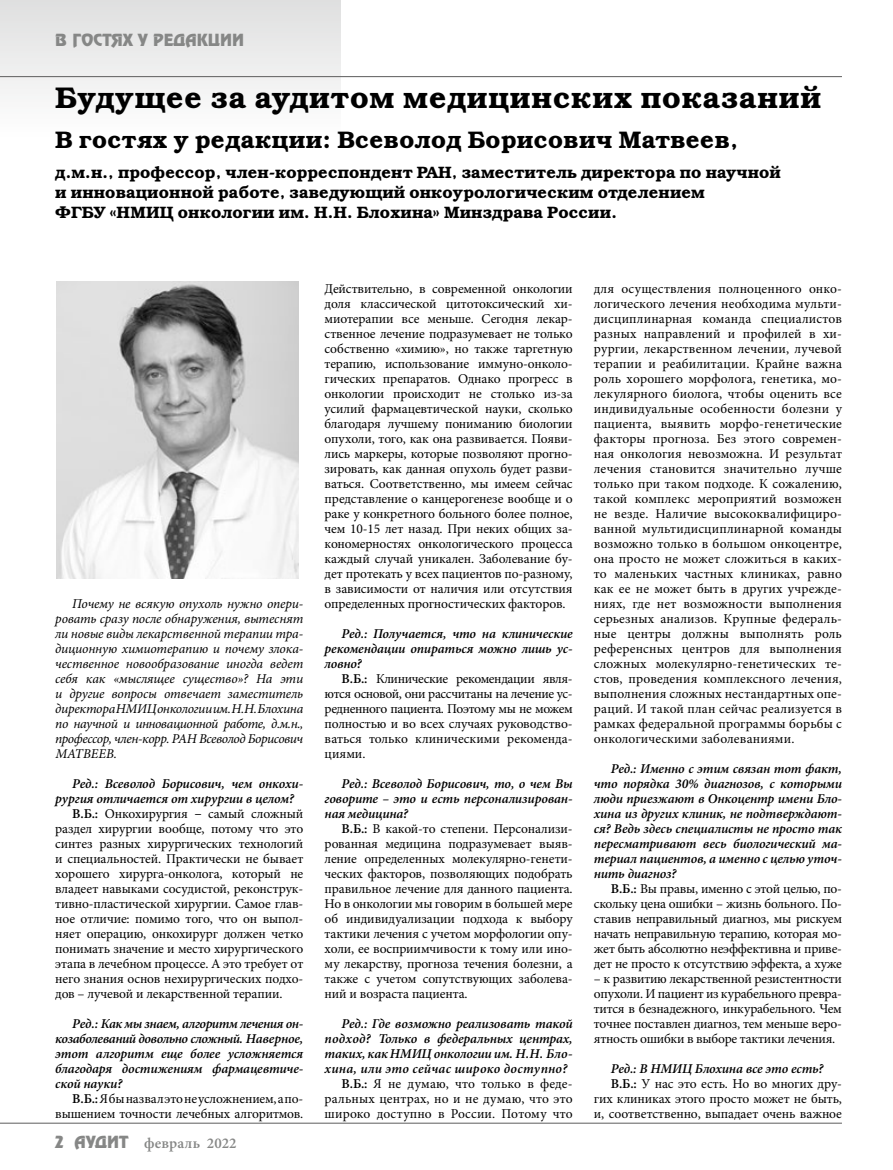
<style>
.page{position:relative;width:893px;height:1170px;background:#fff}
.page>*{position:absolute;margin:0;border:0;box-sizing:border-box;transform-origin:0 0}
.t1{font:700 30px "Bookman C";letter-spacing:.03em;color:#000}
.t2{font:700 24px "Bookman C";letter-spacing:.02em;color:#000}
.t3{font:700 16.5px/19.8px "Bookman C";letter-spacing:.01em;color:#000}
.t4{font:600 15px "Minion Pro";letter-spacing:.01em;color:#868786}
.t5{font:15px "AG Zeppelin C";letter-spacing:.01em;color:#868786}
.t6{font:13.5px/15px "Minion Pro";letter-spacing:-.01em;color:#000;text-align:justify}
.t7{font:italic 600 13.5px/15px "Minion Pro";letter-spacing:-.01em;color:#000;text-align:justify}
.t8{font:italic 13.5px/15px "Minion Pro";letter-spacing:-.03em;color:#000;text-align:justify}
.t9{font:13.5px "Minion Pro";letter-spacing:.01em;color:#000}
.t10{font:italic 600 13.5px "Minion Pro";letter-spacing:.015em;color:#000}
.s1{font-weight:600}
.s2{font-family:"Myriad Pro"}
.s3{font-family:"AG Zeppelin C";font-weight:400}
</style>
<div class="page">
<div style="left:0;top:0;width:340px;height:138px;background:linear-gradient(to bottom,#dfdfdf,#fff)"></div>
<hr style="left:0;top:76px;width:842px;height:1px;background:#6e6e6e">
<hr style="left:0;top:1122px;width:842px;height:1px;background:#6e6e6e">
<img style="left:56px;top:282px;width:243px;height:296px">
<p class="t5" style="left:55px;top:31px;width:190px">В ГОСТЯХ У РЕДАКЦИИ</p>
<h1 class="t1" style="left:55px;top:80px;width:767px">Будущее за аудитом медицинских показаний</h1>
<h2 class="t2" style="left:55px;top:126px;width:684px">В гостях у редакции: Всеволод Борисович Матвеев,</h2>
<p class="t3" style="left:55px;top:163px;width:727px">д.м.н., профессор, член-корреспондент РАН, заместитель директора по научной и инновационной работе, заведующий онкоурологическим отделением<br>ФГБУ «НМИЦ онкологии им. Н.Н. Блохина» Минздрава России.</p>
<p class="t8" style="left:55px;top:596px;width:250px;text-indent:17px">Почему не всякую опухоль нужно опери&shy;ровать сразу после обнаружения, вытеснят ли новые виды лекарственной терапии тра&shy;диционную химиотерапию и почему злока&shy;чественное новообразование иногда ведет себя как «мыслящее существо»? На эти и другие вопросы отвечает заместитель директора НМИЦ онкологии им. Н.Н. Блохина по научной и инновационной работе, д.м.н., профессор, член-корр. РАН Всеволод Борисович МАТВЕЕВ.</p>
<p class="t7" style="left:72px;top:776px;width:233px">Ред.: Всеволод Борисович, чем онкохи-</p>
<p class="t7" style="left:55px;top:791px;width:240px">рургия отличается от хирургии в целом?</p>
<p class="t6" style="left:72px;top:806px;width:233px"><span class="s1">В.Б.:</span> Онкохирургия <span class="s2">–</span> самый сложный</p>
<p class="t6" style="left:55px;top:821px;width:250px">раздел хирургии вообще, потому что это</p>
<p class="t6" style="left:55px;top:836px;width:250px">синтез разных хирургических технологий</p>
<p class="t6" style="left:55px;top:851px;width:250px">и специальностей. Практически не бывает</p>
<p class="t6" style="left:55px;top:866px;width:250px">хорошего хирурга-онколога, который не</p>
<p class="t6" style="left:55px;top:881px;width:250px">владеет навыками сосудистой, реконструк-</p>
<p class="t6" style="left:55px;top:896px;width:250px">тивно-пластической хирургии. Самое глав-</p>
<p class="t6" style="left:55px;top:911px;width:250px">ное отличие: помимо того, что он выпол-</p>
<p class="t6" style="left:55px;top:926px;width:250px">няет операцию, онкохирург должен четко</p>
<p class="t6" style="left:55px;top:941px;width:250px">понимать значение и место хирургического</p>
<p class="t6" style="left:55px;top:956px;width:249px">этапа в лечебном процессе. А это требует от</p>
<p class="t6" style="left:55px;top:971px;width:250px">него знания основ нехирургических подхо-</p>
<p class="t6" style="left:55px;top:986px;width:229px">дов – лучевой и лекарственной терапии.</p>
<p class="t7" style="left:55px;top:1016px;width:250px;text-indent:17px">Ред.: Как мы знаем, алгоритм лечения он&shy;козаболеваний довольно сложный. Наверное, этот алгоритм еще более усложняется благодаря достижениям фармацевтиче&shy;ской науки?</p>
<p class="t6" style="left:55px;top:1091px;width:250px;text-align:right"><span class="s1">В.Б.:</span> Я бы назвал это не усложнением, а по&shy;вышением точности лечебных алгоритмов.</p>
<p class="t4" style="left:55px;top:1133px;width:183px"><span class="s3">2 АУДИТ</span> февраль 2022</p>
<p class="t6" style="left:325px;top:281px;width:250px">Действительно, в современной онкологии доля классической цитотоксический хи&shy;миотерапии все меньше. Сегодня лекар&shy;ственное лечение подразумевает не только собственно «химию», но также таргетную терапию, использование иммуно-онколо&shy;гических препаратов. Однако прогресс в онкологии происходит не столько из-за усилий фармацевтической науки, сколько благодаря лучшему пониманию биологии опухоли, того, как она развивается. Появи&shy;лись маркеры, которые позволяют прогно&shy;зировать, как данная опухоль будет разви&shy;ваться. Соответственно, мы имеем сейчас представление о канцерогенезе вообще и о раке у конкретного больного более полное, чем 10-15 лет назад. При неких общих за&shy;кономерностях онкологического процесса каждый случай уникален. Заболевание бу&shy;дет протекать у всех пациентов по-разному, в зависимости от наличия или отсутствия определенных прогностических факторов.</p>
<p class="t7" style="left:325px;top:626px;width:250px;text-indent:17px">Ред.: Получается, что на клинические рекомендации опираться можно лишь ус&shy;ловно?</p>
<p class="t6" style="left:325px;top:671px;width:250px;text-indent:17px"><span class="s1">В.Б.:</span> Клинические рекомендации явля&shy;ются основой, они рассчитаны на лечение ус&shy;редненного пациента. Поэтому мы не можем полностью и во всех случаях руководство&shy;ваться только клиническими рекоменда&shy;циями.</p>
<p class="t7" style="left:325px;top:776px;width:250px;text-indent:17px">Ред.: Всеволод Борисович, то, о чем Вы говорите – это и есть персонализирован&shy;ная медицина?</p>
<p class="t6" style="left:325px;top:821px;width:250px;text-indent:17px"><span class="s1">В.Б.:</span> В какой-то степени. Персонализи&shy;рованная медицина подразумевает выяв&shy;ление определенных молекулярно-генети&shy;ческих факторов, позволяющих подобрать правильное лечение для данного пациента.<br>Но в онкологии мы говорим в большей мере об индивидуализации подхода к выбору тактики лечения с учетом морфологии опу&shy;холи, ее восприимчивости к тому или ино&shy;му лекарству, прогноза течения болезни, а также с учетом сопутствующих заболева&shy;ний и возраста пациента.</p>
<p class="t7" style="left:342px;top:1016px;width:233px">Ред.: Где возможно реализовать такой</p>
<p class="t7" style="left:325px;top:1031px;width:250px">подход? Только в федеральных центрах,</p>
<p class="t7" style="left:325px;top:1046px;width:250px">таких, как НМИЦ онкологии им. Н.Н. Бло-</p>
<p class="t10" style="left:325px;top:1059px;width:244px">хина, или это сейчас широко доступно?</p>
<p class="t9" style="left:342px;top:1074px;width:233px"><span class="s1">В.Б.:</span> Я не думаю, что только в феде-</p>
<p class="t9" style="left:325px;top:1089px;width:250px">ральных центрах, но и не думаю, что это</p>
<p class="t9" style="left:325px;top:1104px;width:250px">широко доступно в России. Потому что</p>
<p class="t6" style="left:594px;top:281px;width:250px">для осуществления полноценного онко&shy;логического лечения необходима мульти&shy;дисциплинарная команда специалистов разных направлений и профилей в хи&shy;рургии, лекарственном лечении, лучевой терапии и реабилитации. Крайне важна роль хорошего морфолога, генетика, мо&shy;лекулярного биолога, чтобы оценить все индивидуальные особенности болезни у пациента, выявить морфо-генетические факторы прогноза. Без этого современ&shy;ная онкология невозможна. И результат лечения становится значительно лучше только при таком подходе. К сожалению, такой комплекс мероприятий возможен не везде. Наличие высококвалифициро&shy;ванной мультидисциплинарной команды возможно только в большом онкоцентре, она просто не может сложиться в каких&shy;то маленьких частных клиниках, равно как ее не может быть в других учрежде&shy;ниях, где нет возможности выполнения серьезных анализов. Крупные федераль&shy;ные центры должны выполнять роль референсных центров для выполнения сложных молекулярно-генетических те&shy;стов, проведения комплексного лечения, выполнения сложных нестандартных опе&shy;раций. И такой план сейчас реализуется в рамках федеральной программы борьбы с онкологическими заболеваниями.</p>
<p class="t7" style="left:594px;top:761px;width:250px;text-indent:17px">Ред.: Именно с этим связан тот факт, что порядка 30% диагнозов, с которыми люди приезжают в Онкоцентр имени Бло&shy;хина из других клиник, не подтверждают&shy;ся? Ведь здесь специалисты не просто так пересматривают весь биологический ма&shy;териал пациентов, а именно с целью уточ&shy;нить диагноз?</p>
<p class="t6" style="left:594px;top:881px;width:250px;text-indent:17px"><span class="s1">В.Б.:</span> Вы правы, именно с этой целью, по&shy;скольку цена ошибки – жизнь больного. По&shy;ставив неправильный диагноз, мы рискуем начать неправильную терапию, которая мо&shy;жет быть абсолютно неэффективна и приве&shy;дет не просто к отсутствию эффекта, а хуже</p>
<p class="t6" style="left:594px;top:971px;width:250px">– к развитию лекарственной резистентности опухоли. И пациент из курабельного превра&shy;тится в безнадежного, инкурабельного. Чем точнее поставлен диагноз, тем меньше веро&shy;ятность ошибки в выборе тактики лечения.</p>
<p class="t7" style="left:611px;top:1061px;width:214px">Ред.: В НМИЦ Блохина все это есть?</p>
<p class="t6" style="left:611px;top:1076px;width:233px"><span class="s1">В.Б.:</span> У нас это есть. Но во многих дру-</p>
<p class="t6" style="left:594px;top:1091px;width:250px">гих клиниках этого просто может не быть,</p>
<p class="t6" style="left:594px;top:1106px;width:250px">и, соответственно, выпадает очень важное</p>
</div>
